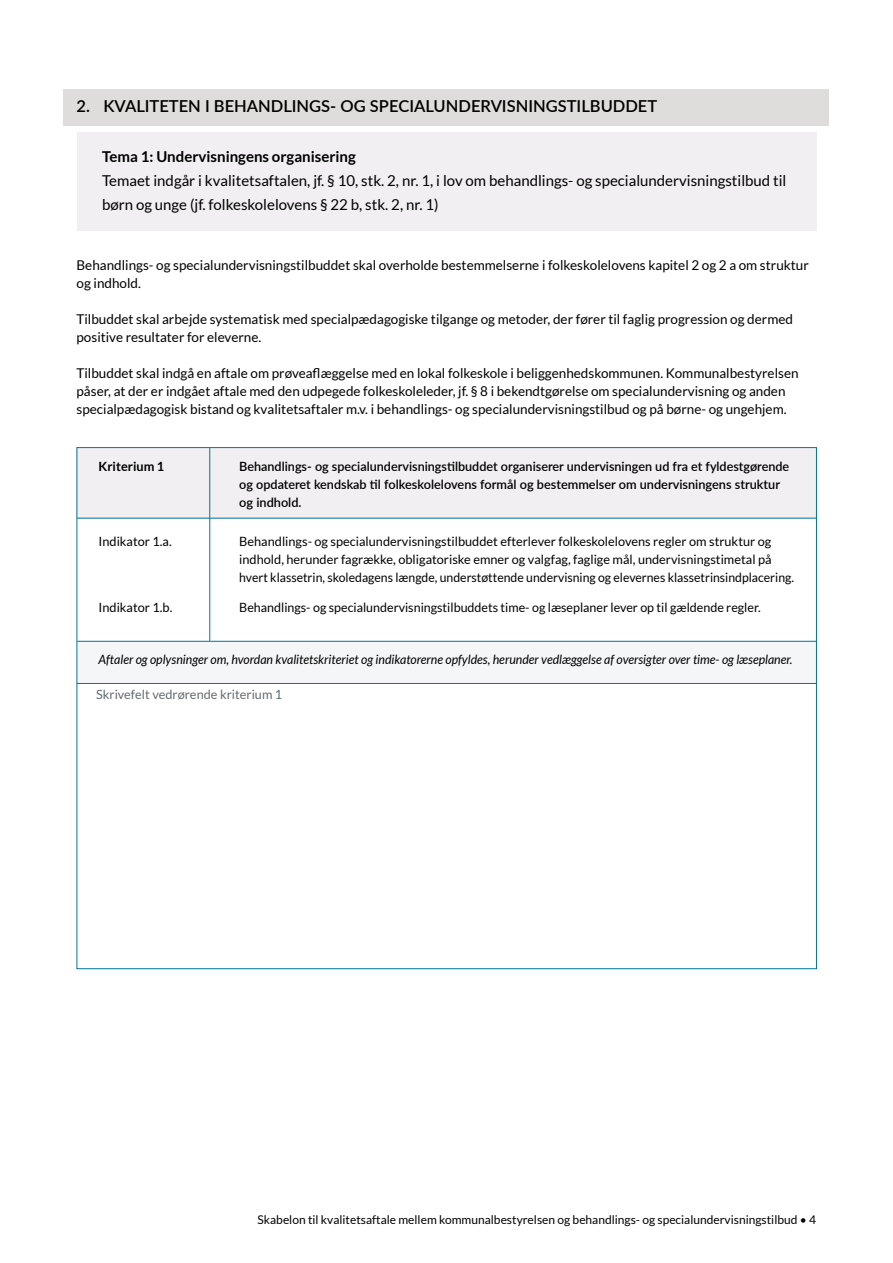
<style>
.page{position:relative;width:893px;height:1263px;background:#fff}
.page>*{position:absolute;margin:0;border:0;box-sizing:border-box;transform-origin:0 0}
.t1{font:600 16.5px "Lato";color:#000}
.Manchet_efter_H3{font:15px/24px "Lato";color:#000}
.t2{font:700 15px "Lato";color:#000}
.Brød{font:13.5px/18px "Lato";color:#000}
.Indikator{font:12.75px/18px "Lato";color:#000}
.Kriterium{font:600 12.75px/18px "Lato";color:#000}
.Aftaler{font:italic 12.75px "Lato";color:#000}
.Skrivefelt{font:12.75px "Lato";color:#616c73}
.Kriterium-2{font:700 12.75px "Lato";color:#000}
.t3{font:12px "Lato";color:#000}
</style>
<div class="page">
<div style="left:77px;top:132px;width:739px;height:99px;background:#f1eff1"></div>
<div style="left:64px;top:90px;width:765px;height:36px;background:#dfdddb"></div>
<div style="left:77px;top:641px;width:740px;height:42px;background:#f5f6f7"></div>
<div style="left:77px;top:447px;width:739px;height:72px;background:#f1eff1"></div>
<hr style="left:77px;top:683px;width:739px;height:1px;background:#007798">
<hr style="left:77px;top:641px;width:739px;height:1px;background:#007798">
<hr style="left:77px;top:518px;width:740px;height:1px;background:#007798">
<hr style="left:209px;top:448px;width:1px;height:193px;background:#007798">
<h2 class="t1" style="left:77px;top:94px;width:582px">2. KVALITETEN I BEHANDLINGS- OG SPECIALUNDERVISNINGSTILBUDDET</h2>
<h3 class="t2" style="left:102px;top:148px;width:255px">Tema 1: Undervisningens organisering</h3>
<p class="Manchet_efter_H3" style="left:102px;top:168px;width:686px">Temaet indgår i kvalitetsaftalen, jf. § 10, stk. 2, nr. 1, i lov om behandlings- og specialundervisningstilbud til børn og unge (jf. folkeskolelovens § 22 b, stk. 2, nr. 1)</p>
<p class="Brød" style="left:77px;top:256px;width:734px">Behandlings- og specialundervisningstilbuddet skal overholde bestemmelserne i folkeskolelovens kapitel 2 og 2 a om struktur og indhold.</p>
<p class="Brød" style="left:77px;top:310px;width:718px">Tilbuddet skal arbejde systematisk med specialpædagogiske tilgange og metoder, der fører til faglig progression og dermed positive resultater for eleverne.</p>
<p class="Brød" style="left:77px;top:364px;width:723px">Tilbuddet skal indgå en aftale om prøveaflæggelse med en lokal folkeskole i beliggenhedskommunen. Kommunalbestyrelsen påser, at der er indgået aftale med den udpegede folkeskoleleder, jf. § 8 i bekendtgørelse om specialundervisning og anden specialpædagogisk bistand og kvalitetsaftaler m.v. i behandlings- og specialundervisningstilbud og på børne- og ungehjem.</p>
<p class="Kriterium-2" style="left:99px;top:459px;width:67px">Kriterium 1</p>
<p class="Kriterium" style="left:239px;top:457px;width:552px">Behandlings- og specialundervisningstilbuddet organiserer undervisningen ud fra et fyldestgørende og opdateret kendskab til folkeskolelovens formål og bestemmelser om undervisningens struktur og indhold.</p>
<p class="Indikator" style="left:99px;top:532px;width:75px">Indikator 1.a.</p>
<p class="Indikator" style="left:239px;top:532px;width:556px">Behandlings- og specialundervisningstilbuddet efterlever folkeskolelovens regler om struktur og indhold, herunder fagrække, obligatoriske emner og valgfag, faglige mål, undervisningstimetal på hvert klassetrin, skoledagens længde, understøttende undervisning og elevernes klassetrinsindplacering.</p>
<p class="Indikator" style="left:99px;top:598px;width:75px">Indikator 1.b.</p>
<p class="Indikator" style="left:239px;top:598px;width:523px">Behandlings- og specialundervisningstilbuddets time- og læseplaner lever op til gældende regler.</p>
<p class="Aftaler" style="left:99px;top:653px;width:695px">Aftaler og oplysninger om, hvordan kvalitetskriteriet og indikatorerne opfyldes, herunder vedlæggelse af oversigter over time- og læseplaner.</p>
<p class="Skrivefelt" style="left:96px;top:687px;width:188px">Skrivefelt vedrørende kriterium 1</p>
<p class="t3" style="left:258px;top:1213px;width:560px">Skabelon til kvalitetsaftale mellem kommunalbestyrelsen og behandlings- og specialundervisningstilbud • 4</p>
</div>
